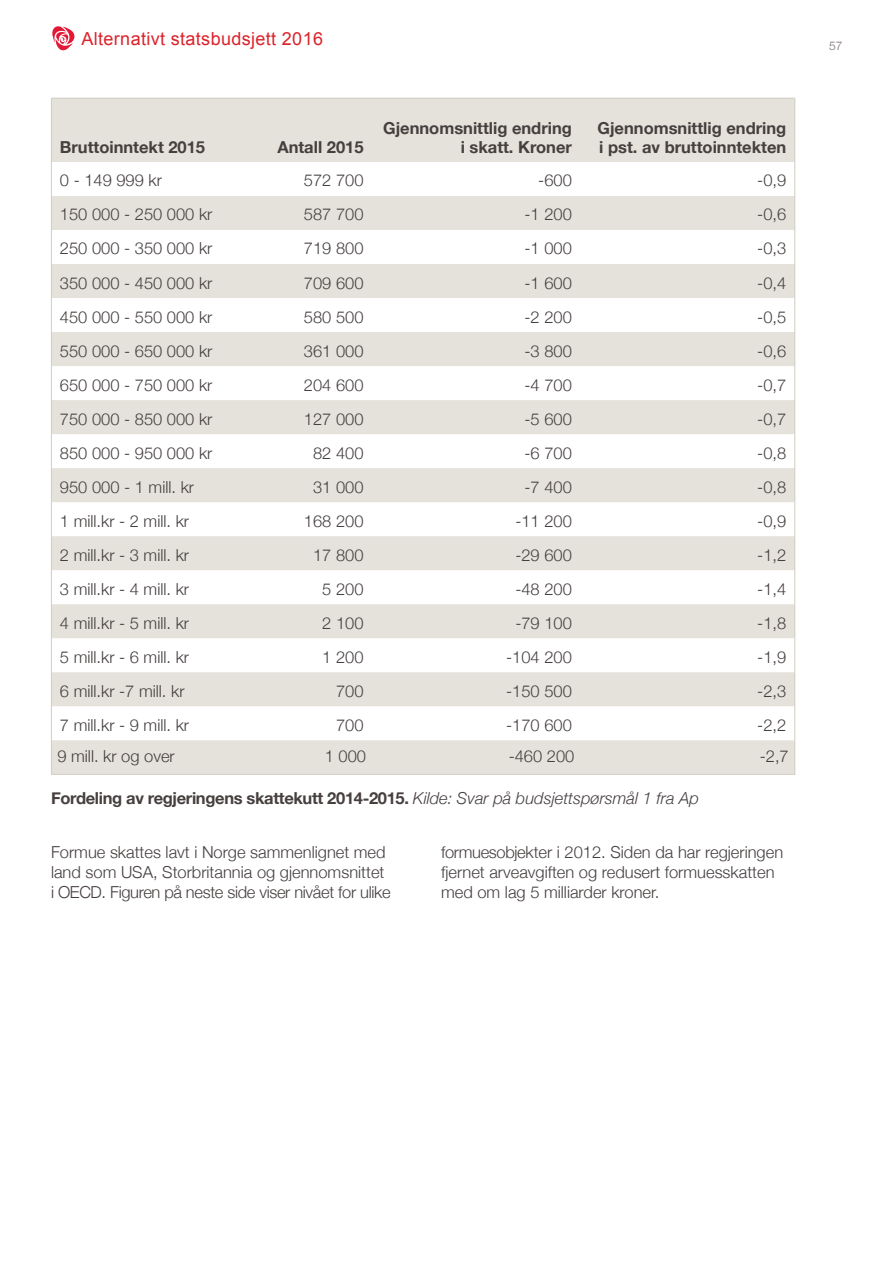
<style>
.page{position:relative;width:893px;height:1263px;background:#fff}
.page>*{position:absolute;margin:0;border:0;box-sizing:border-box;transform-origin:0 0}
.t1{font:19.2px "Myriad Pro";color:#e31837}
.t2{font:18px "Arial";letter-spacing:.02em;color:#dc232b}
.t3{font:300 16.5px/19.8px "Helvetica Neue";color:#453f3e}
.t4{font:700 16.5px/19.8px "Helvetica Neue";color:#453f3e;text-align:right}
.t5{font:700 16.5px "Helvetica Neue";letter-spacing:-.02em;color:#453f3e}
.t6{font:300 12px "Helvetica Neue";color:#756e6c}
.s1{font-weight:300;font-style:italic}
</style>
<div class="page">
<svg style="left:52px;top:26px;width:23px;height:25px"></svg>
<svg style="left:52px;top:99px;width:742px;height:675px;fill:#e4e2db"></svg>
<hr style="left:51px;top:98px;width:216px;height:1px;background:#cfccbf">
<hr style="left:51px;top:99px;width:1px;height:63px;background:#cfccbf">
<hr style="left:267px;top:98px;width:105px;height:1px;background:#cfccbf">
<hr style="left:372px;top:98px;width:208px;height:1px;background:#cfccbf">
<hr style="left:580px;top:98px;width:215px;height:1px;background:#cfccbf">
<hr style="left:794px;top:99px;width:1px;height:63px;background:#cfccbf">
<hr style="left:51px;top:162px;width:1px;height:34px;background:#cfccbf">
<hr style="left:794px;top:162px;width:1px;height:34px;background:#cfccbf">
<hr style="left:51px;top:196px;width:1px;height:34px;background:#cfccbf">
<hr style="left:794px;top:196px;width:1px;height:34px;background:#cfccbf">
<hr style="left:51px;top:230px;width:1px;height:34px;background:#cfccbf">
<hr style="left:794px;top:230px;width:1px;height:34px;background:#cfccbf">
<hr style="left:51px;top:264px;width:1px;height:34px;background:#cfccbf">
<hr style="left:794px;top:264px;width:1px;height:34px;background:#cfccbf">
<hr style="left:51px;top:298px;width:1px;height:34px;background:#cfccbf">
<hr style="left:794px;top:298px;width:1px;height:34px;background:#cfccbf">
<hr style="left:51px;top:332px;width:1px;height:34px;background:#cfccbf">
<hr style="left:794px;top:332px;width:1px;height:34px;background:#cfccbf">
<hr style="left:51px;top:366px;width:1px;height:34px;background:#cfccbf">
<hr style="left:794px;top:366px;width:1px;height:34px;background:#cfccbf">
<hr style="left:51px;top:400px;width:1px;height:34px;background:#cfccbf">
<hr style="left:794px;top:400px;width:1px;height:34px;background:#cfccbf">
<hr style="left:51px;top:434px;width:1px;height:34px;background:#cfccbf">
<hr style="left:794px;top:434px;width:1px;height:34px;background:#cfccbf">
<hr style="left:51px;top:468px;width:1px;height:34px;background:#cfccbf">
<hr style="left:794px;top:468px;width:1px;height:34px;background:#cfccbf">
<hr style="left:51px;top:502px;width:1px;height:34px;background:#cfccbf">
<hr style="left:794px;top:502px;width:1px;height:34px;background:#cfccbf">
<hr style="left:51px;top:536px;width:1px;height:34px;background:#cfccbf">
<hr style="left:794px;top:536px;width:1px;height:34px;background:#cfccbf">
<hr style="left:51px;top:570px;width:1px;height:34px;background:#cfccbf">
<hr style="left:794px;top:570px;width:1px;height:34px;background:#cfccbf">
<hr style="left:51px;top:604px;width:1px;height:34px;background:#cfccbf">
<hr style="left:794px;top:604px;width:1px;height:34px;background:#cfccbf">
<hr style="left:51px;top:638px;width:1px;height:34px;background:#cfccbf">
<hr style="left:794px;top:638px;width:1px;height:34px;background:#cfccbf">
<hr style="left:51px;top:672px;width:1px;height:34px;background:#cfccbf">
<hr style="left:794px;top:672px;width:1px;height:34px;background:#cfccbf">
<hr style="left:51px;top:706px;width:1px;height:34px;background:#cfccbf">
<hr style="left:794px;top:706px;width:1px;height:34px;background:#cfccbf">
<hr style="left:51px;top:740px;width:1px;height:34px;background:#cfccbf">
<hr style="left:794px;top:740px;width:1px;height:34px;background:#cfccbf">
<hr style="left:51px;top:774px;width:216px;height:1px;background:#cfccbf">
<hr style="left:267px;top:774px;width:105px;height:1px;background:#cfccbf">
<hr style="left:372px;top:774px;width:208px;height:1px;background:#cfccbf">
<hr style="left:580px;top:774px;width:215px;height:1px;background:#cfccbf">
<p class="t1" style="left:82px;top:27px;width:150px">Arbeiderpartiet.no</p>
<p class="t6" style="left:829px;top:39px;width:15px">57</p>
<p class="t2" style="left:81px;top:27px;width:243px">Alternativt statsbudsjett 2016</p>
<p class="t4" style="left:60px;top:137px;width:147px">Bruttoinntekt 2015</p>
<p class="t4" style="left:277px;top:137px;width:88px">Antall 2015</p>
<p class="t4" style="left:383px;top:117px;width:190px">Gjennomsnittlig endring i skatt. Kroner</p>
<p class="t4" style="left:597px;top:117px;width:190px;text-align:left">Gjennomsnittlig endring i pst. av bruttoinntekten</p>
<p class="t3" style="left:60px;top:170px;width:104px">0 - 149 999 kr</p>
<p class="t3" style="left:304px;top:170px;width:61px">572 700</p>
<p class="t3" style="left:538px;top:170px;width:35px">-600</p>
<p class="t3" style="left:757px;top:170px;width:31px">-0,9</p>
<p class="t3" style="left:60px;top:204px;width:154px">150 000 - 250 000 kr</p>
<p class="t3" style="left:304px;top:204px;width:61px">587 700</p>
<p class="t3" style="left:524px;top:204px;width:49px">-1 200</p>
<p class="t3" style="left:757px;top:204px;width:31px">-0,6</p>
<p class="t3" style="left:60px;top:238px;width:154px">250 000 - 350 000 kr</p>
<p class="t3" style="left:304px;top:238px;width:61px">719 800</p>
<p class="t3" style="left:524px;top:238px;width:49px">-1 000</p>
<p class="t3" style="left:757px;top:238px;width:31px">-0,3</p>
<p class="t3" style="left:60px;top:272px;width:154px">350 000 - 450 000 kr</p>
<p class="t3" style="left:304px;top:272px;width:61px">709 600</p>
<p class="t3" style="left:524px;top:272px;width:49px">-1 600</p>
<p class="t3" style="left:757px;top:272px;width:31px">-0,4</p>
<p class="t3" style="left:60px;top:306px;width:154px">450 000 - 550 000 kr</p>
<p class="t3" style="left:304px;top:306px;width:61px">580 500</p>
<p class="t3" style="left:524px;top:306px;width:49px">-2 200</p>
<p class="t3" style="left:757px;top:306px;width:31px">-0,5</p>
<p class="t3" style="left:60px;top:340px;width:154px">550 000 - 650 000 kr</p>
<p class="t3" style="left:304px;top:340px;width:61px">361 000</p>
<p class="t3" style="left:524px;top:340px;width:49px">-3 800</p>
<p class="t3" style="left:757px;top:340px;width:31px">-0,6</p>
<p class="t3" style="left:60px;top:374px;width:154px">650 000 - 750 000 kr</p>
<p class="t3" style="left:304px;top:374px;width:61px">204 600</p>
<p class="t3" style="left:524px;top:374px;width:49px">-4 700</p>
<p class="t3" style="left:757px;top:374px;width:31px">-0,7</p>
<p class="t3" style="left:60px;top:408px;width:154px">750 000 - 850 000 kr</p>
<p class="t3" style="left:304px;top:408px;width:61px">127 000</p>
<p class="t3" style="left:524px;top:408px;width:49px">-5 600</p>
<p class="t3" style="left:757px;top:408px;width:31px">-0,7</p>
<p class="t3" style="left:60px;top:442px;width:154px">850 000 - 950 000 kr</p>
<p class="t3" style="left:313px;top:442px;width:52px">82 400</p>
<p class="t3" style="left:524px;top:442px;width:49px">-6 700</p>
<p class="t3" style="left:757px;top:442px;width:31px">-0,8</p>
<p class="t3" style="left:60px;top:477px;width:136px">950 000 - 1 mill. kr</p>
<p class="t3" style="left:313px;top:477px;width:52px">31 000</p>
<p class="t3" style="left:524px;top:477px;width:49px">-7 400</p>
<p class="t3" style="left:757px;top:477px;width:31px">-0,8</p>
<p class="t3" style="left:60px;top:511px;width:131px">1 mill.kr - 2 mill. kr</p>
<p class="t3" style="left:304px;top:511px;width:61px">168 200</p>
<p class="t3" style="left:515px;top:511px;width:58px">-11 200</p>
<p class="t3" style="left:757px;top:511px;width:31px">-0,9</p>
<p class="t3" style="left:60px;top:545px;width:131px">2 mill.kr - 3 mill. kr</p>
<p class="t3" style="left:313px;top:545px;width:52px">17 800</p>
<p class="t3" style="left:515px;top:545px;width:58px">-29 600</p>
<p class="t3" style="left:757px;top:545px;width:31px">-1,2</p>
<p class="t3" style="left:60px;top:579px;width:131px">3 mill.kr - 4 mill. kr</p>
<p class="t3" style="left:322px;top:579px;width:43px">5 200</p>
<p class="t3" style="left:515px;top:579px;width:58px">-48 200</p>
<p class="t3" style="left:757px;top:579px;width:31px">-1,4</p>
<p class="t3" style="left:60px;top:613px;width:131px">4 mill.kr - 5 mill. kr</p>
<p class="t3" style="left:322px;top:613px;width:43px">2 100</p>
<p class="t3" style="left:515px;top:613px;width:58px">-79 100</p>
<p class="t3" style="left:757px;top:613px;width:31px">-1,8</p>
<p class="t3" style="left:60px;top:647px;width:131px">5 mill.kr - 6 mill. kr</p>
<p class="t3" style="left:322px;top:647px;width:43px">1 200</p>
<p class="t3" style="left:506px;top:647px;width:67px">-104 200</p>
<p class="t3" style="left:757px;top:647px;width:31px">-1,9</p>
<p class="t3" style="left:60px;top:681px;width:126px">6 mill.kr -7 mill. kr</p>
<p class="t3" style="left:336px;top:681px;width:29px">700</p>
<p class="t3" style="left:506px;top:681px;width:67px">-150 500</p>
<p class="t3" style="left:757px;top:681px;width:31px">-2,3</p>
<p class="t3" style="left:60px;top:715px;width:131px">7 mill.kr - 9 mill. kr</p>
<p class="t3" style="left:336px;top:715px;width:29px">700</p>
<p class="t3" style="left:506px;top:715px;width:67px">-170 600</p>
<p class="t3" style="left:757px;top:715px;width:31px">-2,2</p>
<p class="t3" style="left:57px;top:746px;width:119px">9 mill. kr og over</p>
<p class="t3" style="left:325px;top:746px;width:43px">1 000</p>
<p class="t3" style="left:509px;top:746px;width:67px">-460 200</p>
<p class="t3" style="left:760px;top:746px;width:31px">-2,7</p>
<p class="t5" style="left:51px;top:788px;width:649px">Fordeling av regjeringens skattekutt 2014-2015. <span class="s1">Kilde: Svar på budsjettspørsmål 1 fra Ap</span></p>
<p class="t3" style="left:51px;top:842px;width:341px">Formue skattes lavt i Norge sammenlignet med land som USA, Storbritannia og gjennomsnittet i OECD. Figuren på neste side viser nivået for ulike</p>
<p class="t3" style="left:441px;top:842px;width:344px">formuesobjekter i 2012. Siden da har regjeringen fjernet arveavgiften og redusert formuesskatten med om lag 5 milliarder kroner.</p>
</div>
